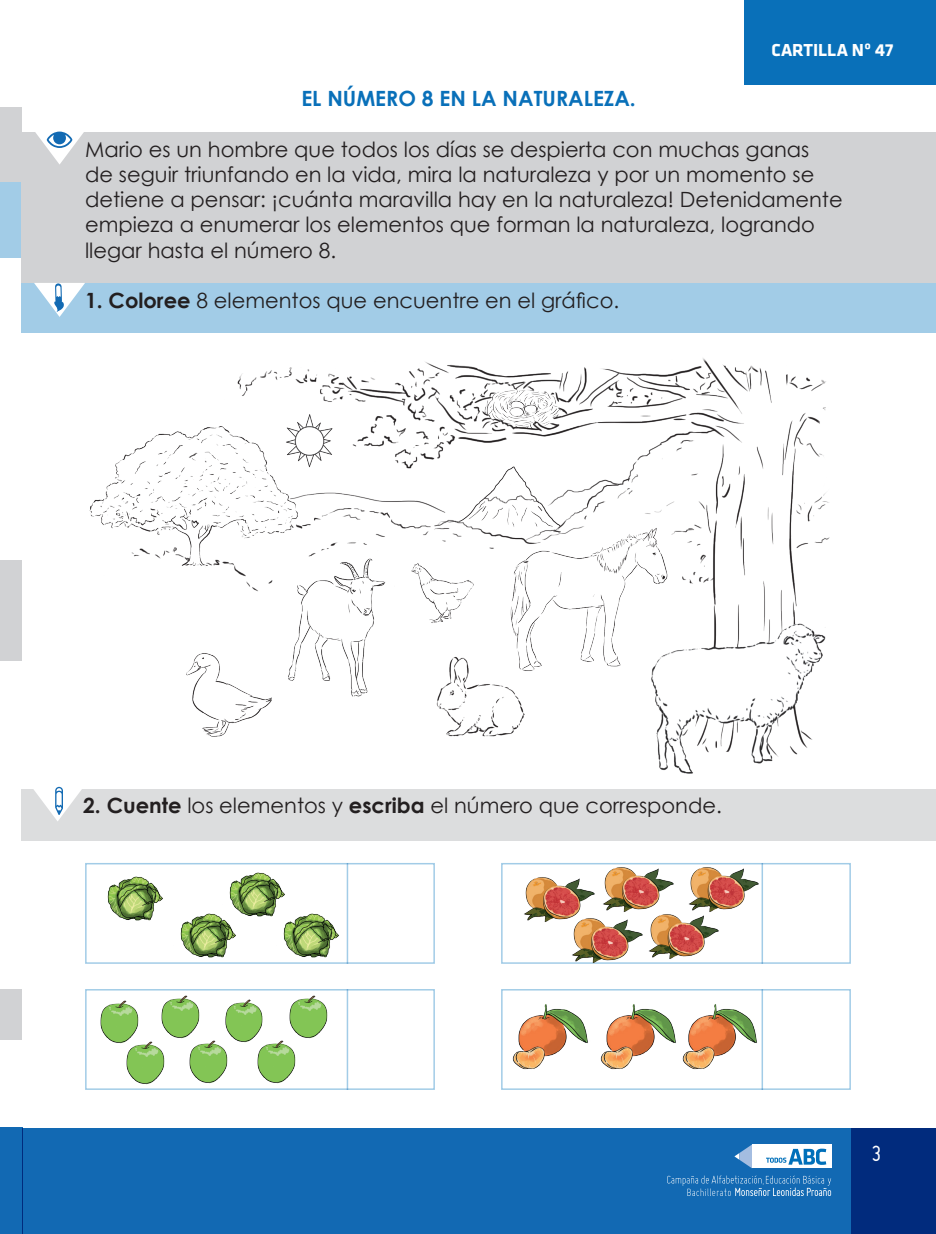
<style>
.page{position:relative;width:936px;height:1234px;background:#fff}
.page>*{position:absolute;margin:0;border:0;box-sizing:border-box;transform-origin:0 0}
.t1{font:24px "Miso";color:#fff}
.t2{font:21px/25.2px "Century Gothic";color:#231f20}
.t3{font:700 21px "Century Gothic";color:#0970b9}
.t4{font:700 18px "Klavika";color:#fff}
.t5{font:300 9.75px "Miso";color:#fff}
.s1{font-weight:700}
</style>
<div class="page">
<div style="left:744px;top:0;width:191px;height:85px;background:#0970b9"></div>
<div style="left:22px;top:1127px;width:913px;height:106px;background:#1269b3"></div>
<div style="left:851px;top:1127px;width:84px;height:106px;background:#012b7d"></div>
<svg style="left:734px;top:1144px;width:18px;height:23px"></svg>
<div style="left:752px;top:1144px;width:79px;height:23px;background:#fff"></div>
<svg style="left:766px;top:1148px;width:60px;height:16px"></svg>
<svg style="left:667px;top:1175px;width:164px;height:20px"></svg>
<div style="left:0;top:1127px;width:23px;height:106px;background:#1269b3"></div>
<div style="left:0;top:560px;width:21px;height:101px;background:#d1d2d4"></div>
<div style="left:0;top:989px;width:21px;height:50px;background:#d1d2d4"></div>
<div style="left:21px;top:132px;width:914px;height:151px;background:#d1d2d4"></div>
<svg style="left:35px;top:131px;width:49px;height:33px"></svg>
<div style="left:21px;top:788px;width:914px;height:52px;background:#dcddde"></div>
<svg style="left:32px;top:786px;width:51px;height:35px"></svg>
<div style="left:0;top:107px;width:21px;height:75px;background:#d1d2d4"></div>
<div style="left:0;top:182px;width:21px;height:75px;background:#a2cce7"></div>
<div style="left:21px;top:283px;width:914px;height:50px;background:#a2cce7"></div>
<img style="left:84px;top:358px;width:766px;height:431px">
<hr style="left:346px;top:862px;width:2px;height:101px;background:#a2cce7">
<hr style="left:761px;top:862px;width:2px;height:101px;background:#a2cce7">
<hr style="left:346px;top:988px;width:2px;height:101px;background:#a2cce7">
<hr style="left:761px;top:988px;width:2px;height:101px;background:#a2cce7">
<div style="left:85px;top:862px;width:350px;height:101px;border:2px solid #a2cce7"></div>
<div style="left:501px;top:862px;width:349px;height:101px;border:2px solid #a2cce7"></div>
<div style="left:85px;top:988px;width:350px;height:101px;border:2px solid #a2cce7"></div>
<div style="left:501px;top:988px;width:349px;height:101px;border:2px solid #a2cce7"></div>
<img style="left:107px;top:876px;width:56px;height:45px">
<img style="left:173px;top:913px;width:76px;height:50px">
<img style="left:222px;top:872px;width:63px;height:49px">
<img style="left:276px;top:909px;width:75px;height:54px">
<img style="left:524px;top:877px;width:66px;height:45px">
<img style="left:559px;top:913px;width:86px;height:51px">
<img style="left:590px;top:862px;width:171px;height:54px">
<img style="left:636px;top:909px;width:85px;height:54px">
<img style="left:100px;top:1000px;width:39px;height:43px">
<img style="left:120px;top:1035px;width:52px;height:54px">
<img style="left:154px;top:988px;width:53px;height:54px">
<img style="left:183px;top:1034px;width:52px;height:54px">
<img style="left:218px;top:999px;width:45px;height:48px">
<img style="left:250px;top:1034px;width:53px;height:54px">
<img style="left:283px;top:988px;width:52px;height:54px">
<img style="left:512px;top:1004px;width:163px;height:66px">
<img style="left:675px;top:996px;width:87px;height:76px">
<svg style="left:34px;top:283px;width:51px;height:34px"></svg>
<p class="t3" style="left:301px;top:85px;width:336px">EL NÚMERO 8 EN LA NATURALEZA.</p>
<p class="t4" style="left:771px;top:40px;width:123px">CARTILLA Nº 47</p>
<p class="t2" style="left:85px;top:136px;width:759px">Mario es un hombre que todos los días se despierta con muchas ganas<br>de seguir triunfando en la vida, mira la naturaleza y por un momento se detiene a pensar: ¡cuánta maravilla hay en la naturaleza! Detenidamente empieza a enumerar los elementos que forman la naturaleza, logrando llegar hasta el número 8.</p>
<p class="t2" style="left:85px;top:287px;width:535px"><span class="s1">1. Coloree</span> 8 elementos que encuentre en el gráfico.</p>
<p class="t2" style="left:83px;top:791px;width:640px"><span class="s1">2. Cuente</span> los elementos y <span class="s1">escriba</span> el número que corresponde.</p>
<p class="t5" style="left:762px;top:1174px;width:3px">,</p>
<p class="t1" style="left:871px;top:1140px;width:11px">3</p>
</div>
